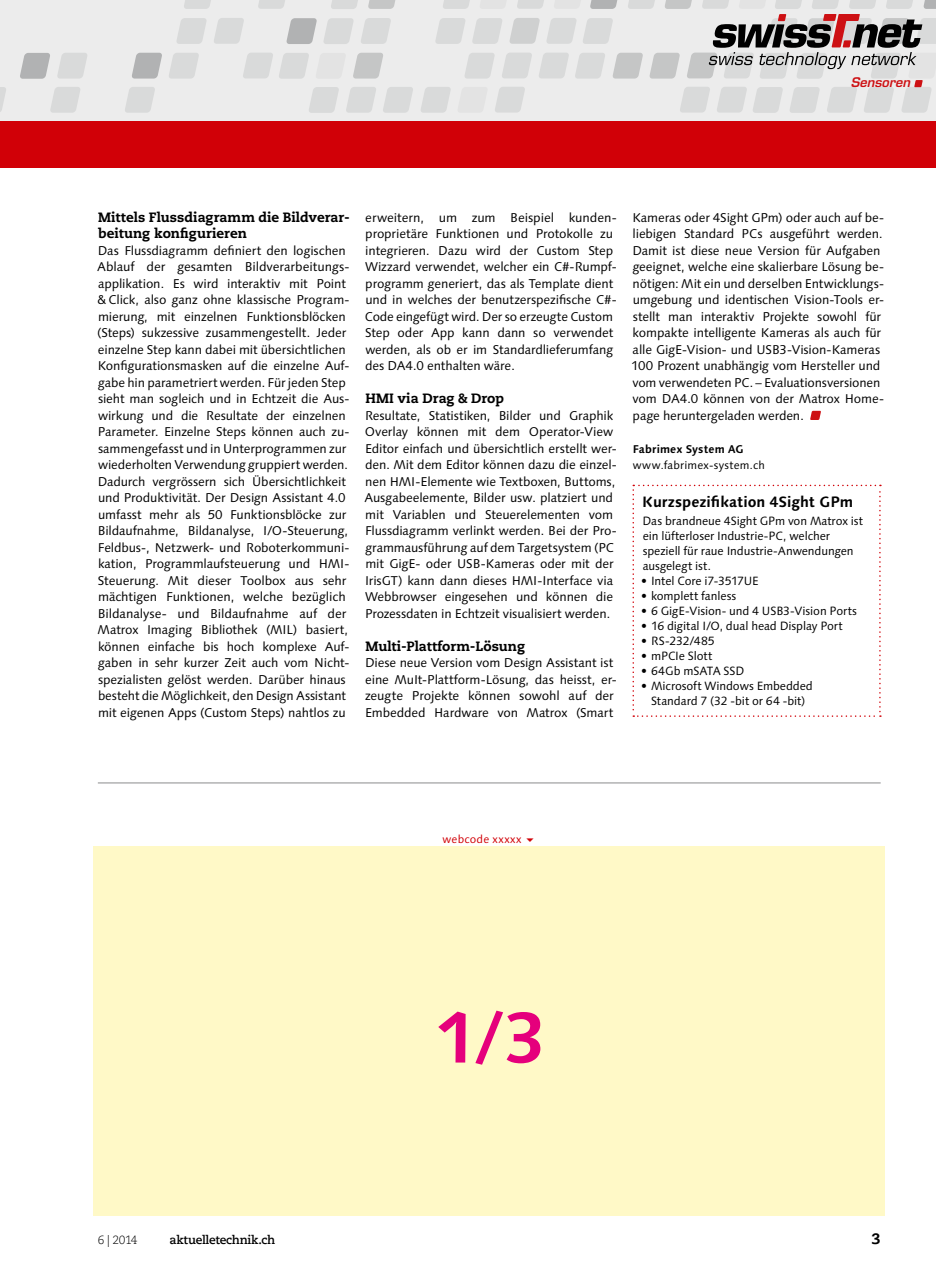
<style>
.page{position:relative;width:936px;height:1263px;background:#fff}
.page>*{position:absolute;margin:0;border:0;box-sizing:border-box;transform-origin:0 0}
.t1{font:700 72px "Linotype Syntax Com";color:#e5007c}
.t2{font:700 15px "Linotype Syntax";letter-spacing:-.005em;color:#000}
.t3{font:800 15px "Caecilia Com 85";color:#000}
.t4{font:800 13.5px/16.5px "Caecilia";color:#000}
.t5{font:italic 600 12.9px "Eurostile";color:#cd1013}
.t6{font:12.75px/16.5px "Linotype Syntax";letter-spacing:-.01em;color:#000}
.t7{font:12px/15px "Linotype Syntax";letter-spacing:-.01em;color:#000}
.t8{font:700 12px "Caecilia Com 75";letter-spacing:-.015em;color:#000}
.t9{font:300 12px "Caecilia Com 45";color:#000}
.t10{font:11.25px "Linotype Syntax";letter-spacing:.025em;color:#000}
.t11{font:700 11.25px "Linotype Syntax";letter-spacing:.01em;color:#000}
.t12{font:11.25px "Linotype Syntax";letter-spacing:.015em;color:#d10007}
</style>
<div class="page">
<div style="left:0;top:0;width:935px;height:123px;background:#ececec"></div>
<svg style="left:184px;top:0;width:27px;height:9px"></svg>
<svg style="left:258px;top:0;width:27px;height:9px"></svg>
<svg style="left:331px;top:0;width:27px;height:9px"></svg>
<svg style="left:368px;top:0;width:28px;height:9px"></svg>
<svg style="left:177px;top:18px;width:29px;height:26px"></svg>
<svg style="left:214px;top:18px;width:30px;height:26px"></svg>
<svg style="left:286px;top:18px;width:31px;height:26px"></svg>
<svg style="left:324px;top:18px;width:29px;height:26px"></svg>
<svg style="left:361px;top:18px;width:30px;height:26px"></svg>
<svg style="left:20px;top:53px;width:30px;height:26px"></svg>
<svg style="left:57px;top:53px;width:30px;height:26px"></svg>
<svg style="left:132px;top:53px;width:30px;height:26px"></svg>
<svg style="left:169px;top:53px;width:30px;height:26px"></svg>
<svg style="left:243px;top:53px;width:66px;height:26px"></svg>
<svg style="left:353px;top:53px;width:30px;height:26px"></svg>
<svg style="left:0;top:87px;width:6px;height:25px"></svg>
<svg style="left:50px;top:87px;width:30px;height:26px"></svg>
<svg style="left:125px;top:87px;width:30px;height:26px"></svg>
<svg style="left:309px;top:87px;width:30px;height:26px"></svg>
<svg style="left:346px;top:87px;width:30px;height:26px"></svg>
<svg style="left:383px;top:87px;width:30px;height:26px"></svg>
<svg style="left:421px;top:0;width:514px;height:113px"></svg>
<div style="left:0;top:121px;width:935px;height:46px;background:#d10007"></div>
<svg style="left:810px;top:411px;width:11px;height:9px"></svg>
<div style="left:94px;top:846px;width:790px;height:370px;background:#fff9c7"></div>
<hr style="left:98px;top:782px;width:782px;height:2px;background:#b1b2b3">
<svg style="left:632px;top:485px;width:248px;height:232px"></svg>
<p class="t5" style="left:850px;top:74px;width:61px">Sensoren</p>
<p class="t4" style="left:98px;top:209px;width:253px">Mittels Flussdiagramm die Bildverar&shy;beitung konfigurieren</p>
<p class="t6" style="left:97px;top:242px;width:254px">Das Flussdiagramm definiert den logischen Ablauf der gesamten Bildverarbeitungs&shy;applikation. Es wird interaktiv mit Point &amp; Click, also ganz ohne klassische Program&shy;mierung, mit einzelnen Funktionsblöcken (Steps) sukzessive zusammengestellt. Jeder einzelne Step kann dabei mit übersichtlichen Konfigurationsmasken auf die einzelne Auf&shy;gabe hin parametriert werden. Für jeden Step sieht man sogleich und in Echtzeit die Aus&shy;wirkung und die Resultate der einzelnen Parameter. Einzelne Steps können auch zu&shy;sammengefasst und in Unterprogrammen zur wiederholten Verwendung gruppiert werden.<br>Dadurch vergrössern sich Übersichtlichkeit und Produktivität. Der Design Assistant 4.0 umfasst mehr als 50 Funktionsblöcke zur Bildaufnahme, Bildanalyse, I/O-Steuerung, Feldbus-, Netzwerk- und Roboterkommuni&shy;kation, Programmlaufsteuerung und HMI-Steuerung. Mit dieser Toolbox aus sehr mächtigen Funktionen, welche bezüglich Bildanalyse- und Bildaufnahme auf der Matrox Imaging Bibliothek (MIL) basiert, können einfache bis hoch komplexe Auf&shy;gaben in sehr kurzer Zeit auch vom Nicht&shy;spezialisten gelöst werden. Darüber hinaus besteht die Möglichkeit, den Design Assistant mit eigenen Apps (Custom Steps) nahtlos zu</p>
<p class="t6" style="left:365px;top:209px;width:253px">erweitern, um zum Beispiel kunden&shy;proprietäre Funktionen und Protokolle zu integrieren. Dazu wird der Custom Step Wizzard verwendet, welcher ein C#-Rumpf&shy;programm generiert, das als Template dient und in welches der benutzerspezifische C#- Code eingefügt wird. Der so erzeugte Custom Step oder App kann dann so verwendet werden, als ob er im Standardlieferumfang des DA4.0 enthalten wäre.</p>
<p class="t4" style="left:365px;top:390px;width:140px">HMI via Drag &amp; Drop</p>
<p class="t6" style="left:364px;top:407px;width:254px">Resultate, Statistiken, Bilder und Graphik Overlay können mit dem Operator-View Editor einfach und übersichtlich erstellt wer&shy;den. Mit dem Editor können dazu die einzel&shy;nen HMI-Elemente wie Textboxen, Buttoms, Ausgabeelemente, Bilder usw. platziert und mit Variablen und Steuerelementen vom Flussdiagramm verlinkt werden. Bei der Pro&shy;grammausführung auf dem Targetsystem (PC mit GigE- oder USB-Kameras oder mit der IrisGT) kann dann dieses HMI-Interface via Webbrowser eingesehen und können die Prozessdaten in Echtzeit visualisiert werden.</p>
<p class="t4" style="left:365px;top:638px;width:161px">Multi-Plattform-Lösung</p>
<p class="t6" style="left:365px;top:655px;width:253px">Diese neue Version vom Design Assistant ist eine MuIt-Plattform-Lösung, das heisst, er&shy;zeugte Projekte können sowohl auf der Embedded Hardware von Matrox (Smart</p>
<p class="t6" style="left:631px;top:209px;width:254px">Kameras oder 4Sight GPm) oder auch auf be&shy;liebigen Standard PCs ausgeführt werden.<br>Damit ist diese neue Version für Aufgaben geeignet, welche eine skalierbare Lösung be&shy;nötigen: Mit ein und derselben Entwicklungs&shy;umgebung und identischen Vision-Tools er&shy;stellt man interaktiv Projekte sowohl für kompakte intelligente Kameras als auch für alle GigE-Vision- und USB3-Vision-Kameras 100 Prozent unabhängig vom Hersteller und vom verwendeten PC. – Evaluationsversionen vom DA4.0 können von der Matrox Home&shy;page heruntergeladen werden.</p>
<p class="t11" style="left:632px;top:442px;width:113px">Fabrimex System AG</p>
<p class="t10" style="left:632px;top:459px;width:134px">www.fabrimex-system.ch</p>
<p class="t2" style="left:642px;top:492px;width:212px">Kurzspezifikation 4Sight GPm</p>
<p class="t7" style="left:642px;top:513px;width:222px">Das brandneue 4Sight GPm von Matrox ist ein lüfterloser Industrie-PC, welcher speziell für raue Industrie-Anwendungen ausgelegt ist.</p>
<p class="t7" style="left:641px;top:573px;width:119px">• Intel Core i7-3517UE</p>
<p class="t7" style="left:641px;top:588px;width:97px">• komplett fanless</p>
<p class="t7" style="left:641px;top:603px;width:217px">• 6 GigE-Vision- und 4 USB3-Vision Ports</p>
<p class="t7" style="left:641px;top:618px;width:203px">• 16 digital I/O, dual head Display Port</p>
<p class="t7" style="left:641px;top:633px;width:75px">• RS-232/485</p>
<p class="t7" style="left:641px;top:648px;width:73px">• mPCIe Slott</p>
<p class="t7" style="left:641px;top:663px;width:105px">• 64Gb mSATA SSD</p>
<p class="t7" style="left:641px;top:678px;width:173px;text-align:center">• Microsoft Windows Embedded<br>Standard 7 (32 -bit or 64 -bit)</p>
<p class="t12" style="left:442px;top:832px;width:80px">webcode xxxxx</p>
<h1 class="t1" style="left:433px;top:992px;width:113px">1/3</h1>
<p class="t9" style="left:98px;top:1232px;width:41px">6 | 2014</p>
<p class="t8" style="left:170px;top:1231px;width:107px">aktuelletechnik.ch</p>
<p class="t3" style="left:871px;top:1228px;width:10px">3</p>
</div>
